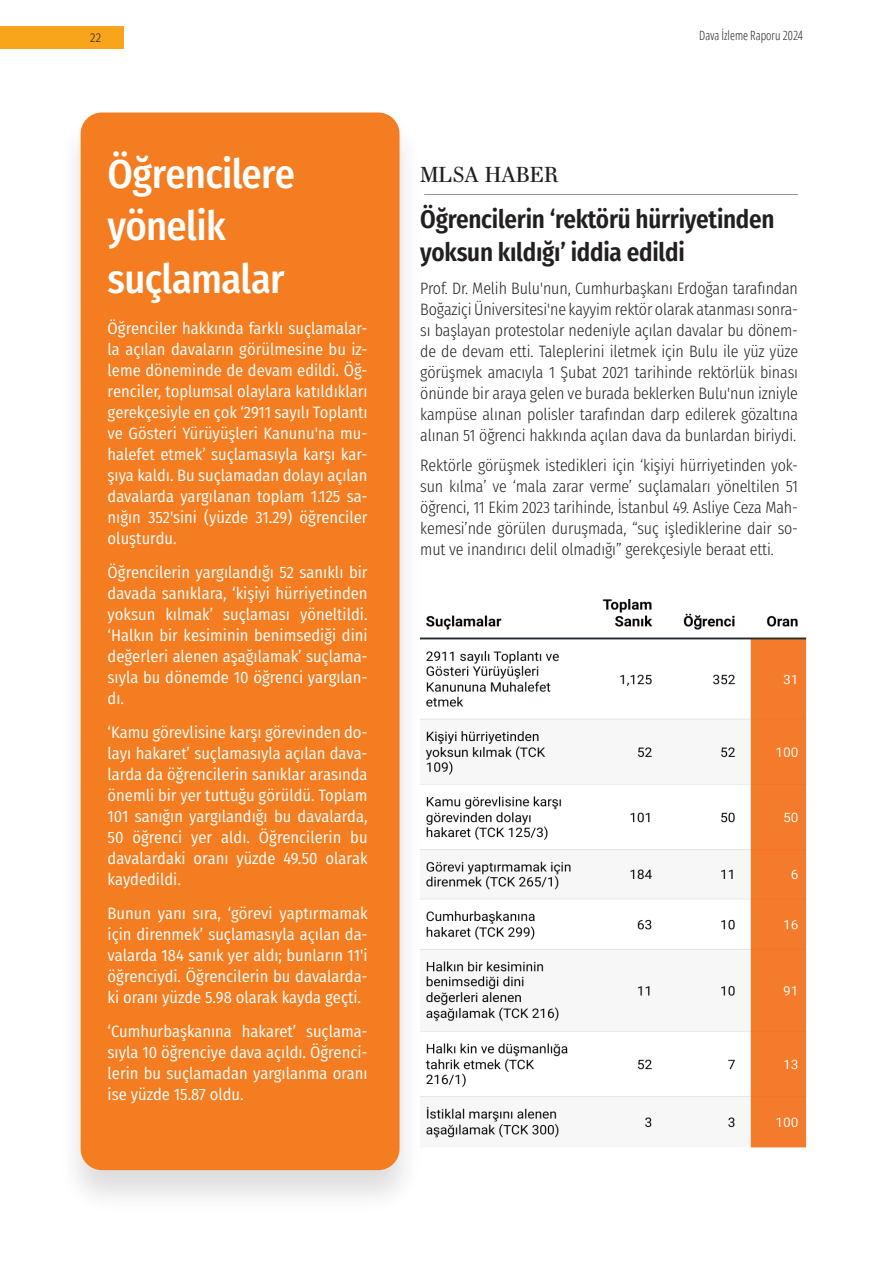
<style>
.page{position:relative;width:893px;height:1263px;background:#fff}
.page>*{position:absolute;margin:0;border:0;box-sizing:border-box;transform-origin:0 0}
.t1{font:500 40.5px/52.5px "Fira Sans Condensed";letter-spacing:-.02em;color:#fff}
.t2{font:600 25.5px/33px "Fira Sans Condensed";letter-spacing:-.01em;color:#231f20}
.t3{font:21px "Essonnes Text";color:#231f20}
.t4{font:16.5px/21px "Fira Sans Condensed";color:#fff;text-align:justify}
.t5{font:300 16.5px/21px "Fira Sans Condensed";letter-spacing:-.01em;color:#231f20;text-align:justify}
.t6{font:300 condensed 12.75px "Open Sans";color:#231f20}
.t7{font:300 12.75px "Fira Sans Condensed";color:#231f20}
</style>
<div class="page">
<div style="left:57px;top:110px;width:366px;height:1105px;background:#231f20;opacity:.15"></div>
<div style="left:81px;top:113px;width:319px;height:1057px;background:#f47d21;border-radius:21px"></div>
<img style="left:420px;top:600px;width:387px;height:565px">
<hr style="left:424px;top:194px;width:374px;height:1px;background:#939598">
<div style="left:0;top:26px;width:124px;height:23px;background:#f9a51b"></div>
<p class="t7" style="left:90px;top:28px;width:13px">22</p>
<p class="t6" style="left:699px;top:26px;width:105px">Dava İzleme Raporu 2024</p>
<h1 class="t1" style="left:108px;top:145px;width:189px">Öğrencilere yönelik suçlamalar</h1>
<p class="t4" style="left:108px;top:318px;width:262px">Öğrenciler hakkında farklı suçlamalar&shy;la açılan davaların görülmesine bu iz&shy;leme döneminde de devam edildi. Öğ&shy;renciler, toplumsal olaylara katıldıkları gerekçesiyle en çok ‘2911 sayılı Toplantı ve Gösteri Yürüyüşleri Kanunu'na mu&shy;halefet etmek’ suçlamasıyla karşı kar&shy;şıya kaldı. Bu suçlamadan dolayı açılan davalarda yargılanan toplam 1.125 sa&shy;nığın 352'sini (yüzde 31.29) öğrenciler oluşturdu.</p>
<p class="t4" style="left:108px;top:561px;width:262px">Öğrencilerin yargılandığı 52 sanıklı bir davada sanıklara, ‘kişiyi hürriyetinden yoksun kılmak’ suçlaması yöneltildi. ‘Halkın bir kesiminin benimsediği dini değerleri alenen aşağılamak’ suçlama&shy;sıyla bu dönemde 10 öğrenci yargılan&shy;dı.</p>
<p class="t4" style="left:108px;top:721px;width:262px">‘Kamu görevlisine karşı görevinden do&shy;layı hakaret’ suçlamasıyla açılan dava&shy;larda da öğrencilerin sanıklar arasında önemli bir yer tuttuğu görüldü. Toplam 101 sanığın yargılandığı bu davalarda, 50 öğrenci yer aldı. Öğrencilerin bu davalardaki oranı yüzde 49.50 olarak kaydedildi.</p>
<p class="t4" style="left:108px;top:902px;width:261px">Bunun yanı sıra, ‘görevi yaptırmamak için direnmek’ suçlamasıyla açılan da&shy;valarda 184 sanık yer aldı; bunların 11'i öğrenciydi. Öğrencilerin bu davalarda&shy;ki oranı yüzde 5.98 olarak kayda geçti.</p>
<p class="t4" style="left:108px;top:1020px;width:261px">‘Cumhurbaşkanına hakaret’ suçlama&shy;sıyla 10 öğrenciye dava açıldı. Öğrenci&shy;lerin bu suçlamadan yargılanma oranı ise yüzde 15.87 oldu.</p>
<p class="t3" style="left:420px;top:159px;width:140px">MLSA HABER</p>
<h2 class="t2" style="left:420px;top:201px;width:356px">Öğrencilerin ‘rektörü hürriyetinden yoksun kıldığı’ iddia edildi</h2>
<p class="t5" style="left:420px;top:278px;width:379px">Prof. Dr. Melih Bulu'nun, Cumhurbaşkanı Erdoğan tarafından Boğaziçi Üniversitesi'ne kayyim rektör olarak atanması sonra&shy;sı başlayan protestolar nedeniyle açılan davalar bu dönem&shy;de de devam etti. Taleplerini iletmek için Bulu ile yüz yüze görüşmek amacıyla 1 Şubat 2021 tarihinde rektörlük binası önünde bir araya gelen ve burada beklerken Bulu'nun izniyle kampüse alınan polisler tarafından darp edilerek gözaltına alınan 51 öğrenci hakkında açılan dava da bunlardan biriydi.</p>
<p class="t5" style="left:420px;top:454px;width:379px">Rektörle görüşmek istedikleri için ‘kişiyi hürriyetinden yok&shy;sun kılma’ ve ‘mala zarar verme’ suçlamaları yöneltilen 51 öğrenci, 11 Ekim 2023 tarihinde, İstanbul 49. Asliye Ceza Mah&shy;kemesi’nde görülen duruşmada, “suç işlediklerine dair so&shy;mut ve inandırıcı delil olmadığı” gerekçesiyle beraat etti.</p>
</div>
